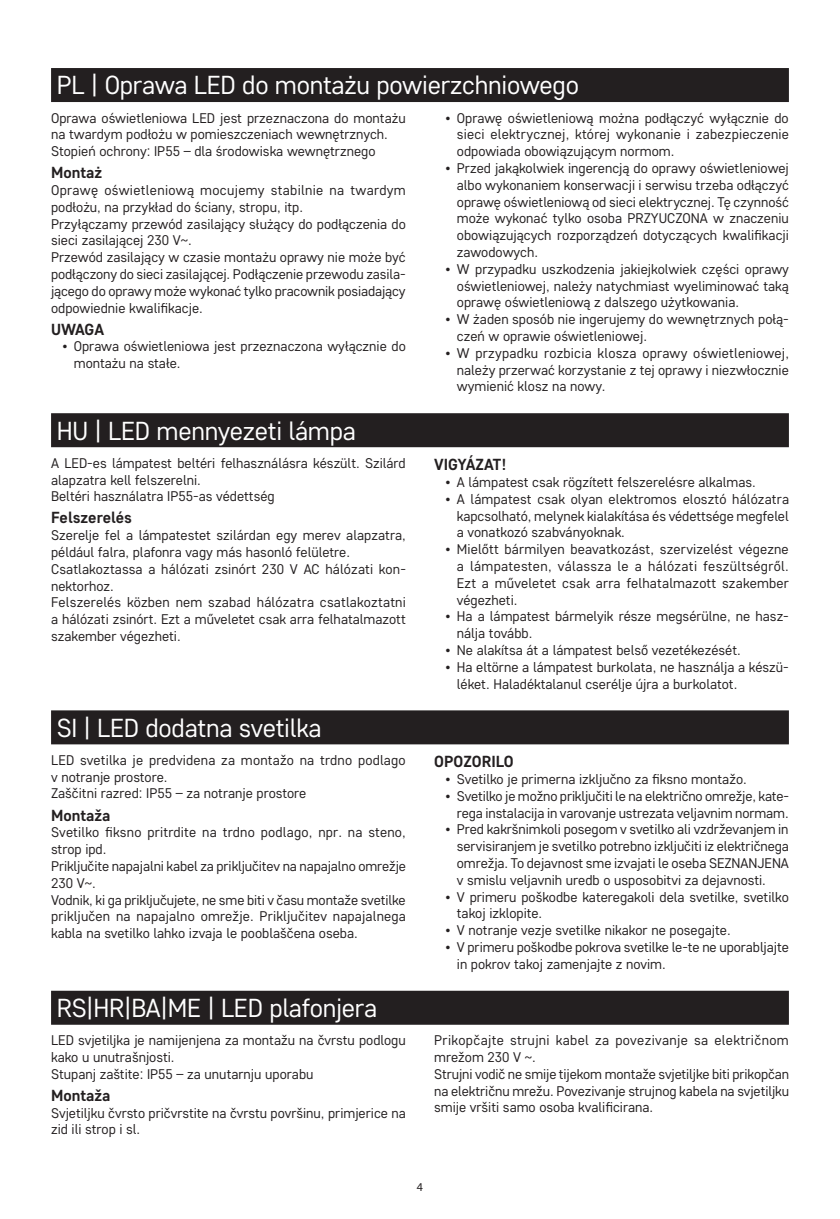
<style>
.page{position:relative;width:840px;height:1219px;background:#fff}
.page>*{position:absolute;margin:0;border:0;box-sizing:border-box;transform-origin:0 0}
.t1{font:26px "Core Sans D35";letter-spacing:-.01em;color:#fff}
.t2{font:700 16px "Core Sans D55";color:#231f20}
.t3{font:14px/16.8px "Core Sans D35";color:#231f20}
.t4{font:12px "Myriad Pro";color:#231f20}
</style>
<div class="page">
<div style="left:51px;top:68px;width:737px;height:34px;background:#231f20"></div>
<div style="left:51px;top:413px;width:737px;height:34px;background:#231f20"></div>
<div style="left:51px;top:710px;width:737px;height:34px;background:#231f20"></div>
<div style="left:51px;top:991px;width:737px;height:34px;background:#231f20"></div>
<h1 class="t1" style="left:57px;top:69px;width:523px">PL | Oprawa LED do montażu powierzchniowego</h1>
<p class="t3" style="left:51px;top:109px;width:356px">Oprawa oświetleniowa LED jest przeznaczona do montażu na twardym podłożu w pomieszczeniach wewnętrznych.<br>Stopień ochrony: IP55 – dla środowiska wewnętrznego</p>
<p class="t2" style="left:51px;top:162px;width:53px">Montaż</p>
<p class="t3" style="left:51px;top:181px;width:356px">Oprawę oświetleniową mocujemy stabilnie na twardym podłożu, na przykład do ściany, stropu, itp.<br>Przyłączamy przewód zasilający służący do podłączenia do sieci zasilającej 230 V~.<br>Przewód zasilający w czasie montażu oprawy nie może być podłączony do sieci zasilającej. Podłączenie przewodu zasila&shy;jącego do oprawy może wykonać tylko pracownik posiadający odpowiednie kwalifikacje.</p>
<p class="t2" style="left:51px;top:319px;width:54px">UWAGA</p>
<p class="t3" style="left:74px;top:338px;width:333px;text-indent:-11px">• Oprawa oświetleniowa jest przeznaczona wyłącznie do montażu na stałe.</p>
<p class="t3" style="left:456px;top:109px;width:333px;text-align:justify;text-indent:-11px">• Oprawę oświetleniową można podłączyć wyłącznie do sieci elektrycznej, której wykonanie i zabezpieczenie odpowiada obowiązującym normom.</p>
<p class="t3" style="left:456px;top:159px;width:333px;text-align:justify;text-indent:-11px">• Przed jakąkolwiek ingerencją do oprawy oświetleniowej albo wykonaniem konserwacji i serwisu trzeba odłączyć oprawę oświetleniową od sieci elektrycznej. Tę czynność może wykonać tylko osoba PRZYUCZONA w znaczeniu obowiązujących rozporządzeń dotyczących kwalifikacji zawodowych.</p>
<p class="t3" style="left:456px;top:260px;width:333px;text-align:justify;text-indent:-11px">• W przypadku uszkodzenia jakiejkolwiek części oprawy oświetleniowej, należy natychmiast wyeliminować taką oprawę oświetleniową z dalszego użytkowania.</p>
<p class="t3" style="left:456px;top:310px;width:333px;text-indent:-11px">• W żaden sposób nie ingerujemy do wewnętrznych połą&shy;czeń w oprawie oświetleniowej.</p>
<p class="t3" style="left:456px;top:344px;width:333px;text-align:justify;text-indent:-11px">• W przypadku rozbicia klosza oprawy oświetleniowej, należy przerwać korzystanie z tej oprawy i niezwłocznie wymienić klosz na nowy.</p>
<h1 class="t1" style="left:57px;top:414px;width:300px">HU | LED mennyezeti lámpa</h1>
<p class="t3" style="left:51px;top:454px;width:356px">A LED-es lámpatest beltéri felhasználásra készült. Szilárd alapzatra kell felszerelni.<br>Beltéri használatra IP55-as védettség</p>
<p class="t2" style="left:51px;top:507px;width:82px">Felszerelés</p>
<p class="t3" style="left:51px;top:526px;width:356px">Szerelje fel a lámpatestet szilárdan egy merev alapzatra, például falra, plafonra vagy más hasonló felületre.<br>Csatlakoztassa a hálózati zsinórt 230 V AC hálózati kon&shy;nektorhoz.<br>Felszerelés közben nem szabad hálózatra csatlakoztatni a hálózati zsinórt. Ezt a műveletet csak arra felhatalmazott szakember végezheti.</p>
<h1 class="t1" style="left:57px;top:711px;width:266px">SI | LED dodatna svetilka</h1>
<p class="t3" style="left:51px;top:751px;width:356px">LED svetilka je predvidena za montažo na trdno podlago v notranje prostore.<br>Zaščitni razred: IP55 – za notranje prostore</p>
<p class="t2" style="left:51px;top:804px;width:61px">Montaža</p>
<p class="t3" style="left:51px;top:824px;width:356px">Svetilko fiksno pritrdite na trdno podlago, npr. na steno, strop ipd.<br>Priključite napajalni kabel za priključitev na napajalno omrežje 230 V~.<br>Vodnik, ki ga priključujete, ne sme biti v času montaže svetilke priključen na napajalno omrežje. Priključitev napajalnega kabla na svetilko lahko izvaja le pooblaščena oseba.</p>
<h1 class="t1" style="left:57px;top:991px;width:322px">RS|HR|BA|ME | LED plafonjera</h1>
<p class="t3" style="left:51px;top:1031px;width:356px">LED svjetiljka je namijenjena za montažu na čvrstu podlogu kako u unutrašnjosti.<br>Stupanj zaštite: IP55 – za unutarnju uporabu</p>
<p class="t2" style="left:51px;top:1085px;width:61px">Montaža</p>
<p class="t3" style="left:51px;top:1104px;width:356px">Svjetiljku čvrsto pričvrstite na čvrstu površinu, primjerice na zid ili strop i sl.</p>
<p class="t2" style="left:434px;top:454px;width:74px">VIGYÁZAT!</p>
<p class="t3" style="left:445px;top:473px;width:312px">• A lámpatest csak rögzített felszerelésre alkalmas.</p>
<p class="t3" style="left:456px;top:490px;width:333px;text-align:justify;text-indent:-11px">• A lámpatest csak olyan elektromos elosztó hálózatra kapcsolható, melynek kialakítása és védettsége megfelel a vonatkozó szabványoknak.</p>
<p class="t3" style="left:456px;top:540px;width:333px;text-align:justify;text-indent:-11px">• Mielőtt bármilyen beavatkozást, szervizelést végezne a lámpatesten, válassza le a hálózati feszültségről.<br>Ezt a műveletet csak arra felhatalmazott szakember végezheti.</p>
<p class="t3" style="left:456px;top:608px;width:333px;text-indent:-11px">• Ha a lámpatest bármelyik része megsérülne, ne hasz&shy;nálja tovább.</p>
<p class="t3" style="left:445px;top:641px;width:296px">• Ne alakítsa át a lámpatest belső vezetékezését.</p>
<p class="t3" style="left:456px;top:658px;width:333px;text-indent:-11px">• Ha eltörne a lámpatest burkolata, ne használja a készü&shy;léket. Haladéktalanul cserélje újra a burkolatot.</p>
<p class="t2" style="left:434px;top:751px;width:81px">OPOZORILO</p>
<p class="t3" style="left:445px;top:770px;width:302px">• Svetilko je primerna izključno za fiksno montažo.</p>
<p class="t3" style="left:445px;top:787px;width:345px;text-align:right">• Svetilko je možno priključiti le na električno omrežje, kate&shy;rega instalacija in varovanje ustrezata veljavnim normam.</p>
<p class="t3" style="left:456px;top:821px;width:333px;text-align:justify;text-indent:-11px">• Pred kakršnimkoli posegom v svetilko ali vzdrževanjem in servisiranjem je svetilko potrebno izključiti iz električnega omrežja. To dejavnost sme izvajati le oseba SEZNANJENA v smislu veljavnih uredb o usposobitvi za dejavnosti.</p>
<p class="t3" style="left:456px;top:888px;width:333px;text-indent:-11px">• V primeru poškodbe kateregakoli dela svetilke, svetilko takoj izklopite.</p>
<p class="t3" style="left:445px;top:921px;width:286px">• V notranje vezje svetilke nikakor ne posegajte.</p>
<p class="t3" style="left:456px;top:938px;width:333px;text-indent:-11px">• V primeru poškodbe pokrova svetilke le-te ne uporabljajte in pokrov takoj zamenjajte z novim.</p>
<p class="t3" style="left:434px;top:1031px;width:356px">Prikopčajte strujni kabel za povezivanje sa električnom mrežom 230 V ~.<br>Strujni vodič ne smije tijekom montaže svjetiljke biti prikopčan na električnu mrežu. Povezivanje strujnog kabela na svjetiljku smije vršiti samo osoba kvalificirana.</p>
<p class="t4" style="left:416px;top:1179px;width:8px">4</p>
</div>
